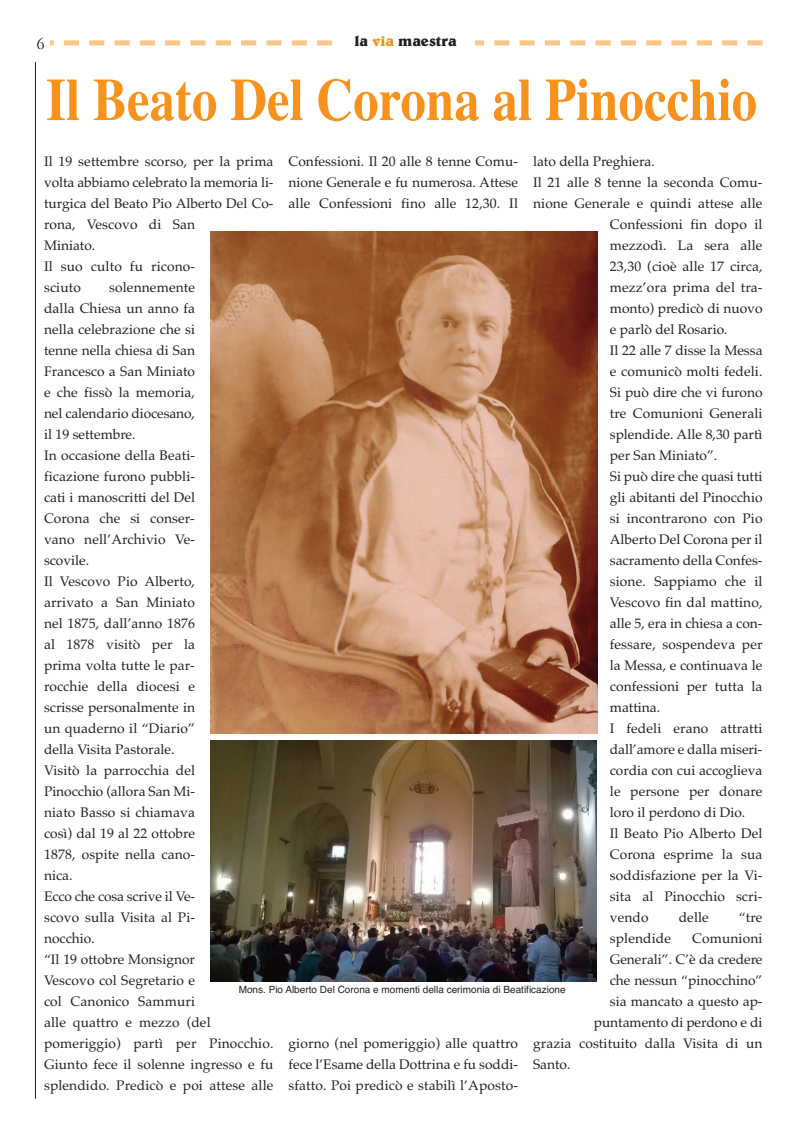
<style>
.page{position:relative;width:798px;height:1134px;background:#fff}
.page>*{position:absolute;margin:0;border:0;box-sizing:border-box;transform-origin:0 0}
.t1{font:700 60px "Times";color:#f7931d;scale:.85 1}
.t2{font:17.75px "Garamond";color:#231f20}
.t3{font:700 15px "Belwe";color:#231f20}
.t4{font:13.75px/21px "Palatino";letter-spacing:.01em;color:#231f20}
.t5{font:10px "Helvetica";color:#231f20}
.s1{color:#f7931d}
</style>
<div class="page">
<svg style="left:63px;top:40px;width:675px;height:5px"></svg>
<div style="left:39px;top:40px;width:15px;height:5px;background:#fdc689"></div>
<div style="left:747px;top:40px;width:15px;height:5px;background:#fdc689"></div>
<div style="left:337px;top:34px;width:137px;height:19px;background:#fff"></div>
<div style="left:35px;top:35px;width:15px;height:20px;background:#fff"></div>
<hr style="left:35px;top:62px;width:1px;height:1036px;background:#231f20">
<img style="left:210px;top:231px;width:387px;height:502px">
<img style="left:210px;top:740px;width:386px;height:242px">
<p class="t2" style="left:36px;top:32px;width:10px">6</p>
<p class="t3" style="left:354px;top:36px;width:104px">la <span class="s1">via</span> maestra</p>
<h1 class="t1" style="left:46px;top:80px;width:837px">Il Beato Del Corona al Pinocchio</h1>
<p class="t4" style="left:44px;top:152px;width:231px">Il 19 settembre scorso, per la prima volta abbiamo celebrato la memoria li&shy;turgica del Beato Pio Alberto Del Co&shy;rona, Vescovo di San<br>Miniato.<br>Il suo culto fu ricono-<br>sciuto</p>
<p class="t4" style="left:533px;top:152px;width:123px">lato della Preghiera.</p>
<p class="t4" style="left:533px;top:173px;width:231px">Il 21 alle 8 tenne la seconda Comu-</p>
<p class="t4" style="left:533px;top:194px;width:231px">nione Generale e quindi attese alle</p>
<p class="t4" style="left:609px;top:215px;width:154px">Confessioni fin dopo il</p>
<p class="t4" style="left:609px;top:236px;width:154px">mezzodì. La sera alle</p>
<p class="t4" style="left:609px;top:257px;width:154px">23,30 (cioè alle 17 circa,</p>
<p class="t4" style="left:609px;top:278px;width:154px">mezz’ora prima del tra-</p>
<p class="t4" style="left:609px;top:299px;width:154px">monto) predicò di nuovo</p>
<p class="t4" style="left:609px;top:320px;width:119px">e parlò del Rosario.</p>
<p class="t4" style="left:609px;top:341px;width:154px">Il 22 alle 7 disse la Messa</p>
<p class="t4" style="left:609px;top:362px;width:154px">e comunicò molti fedeli.</p>
<p class="t4" style="left:609px;top:383px;width:154px">Si può dire che vi furono</p>
<p class="t4" style="left:609px;top:404px;width:154px">tre Comunioni Generali</p>
<p class="t4" style="left:609px;top:425px;width:154px">splendide. Alle 8,30 partì</p>
<p class="t4" style="left:609px;top:446px;width:109px">per San Miniato”.</p>
<p class="t4" style="left:609px;top:467px;width:154px">Si può dire che quasi tutti</p>
<p class="t4" style="left:609px;top:488px;width:154px">gli abitanti del Pinocchio</p>
<p class="t4" style="left:609px;top:509px;width:154px">si incontrarono con Pio</p>
<p class="t4" style="left:609px;top:530px;width:154px">Alberto Del Corona per il</p>
<p class="t4" style="left:609px;top:551px;width:154px">sacramento della Confes-</p>
<p class="t4" style="left:609px;top:572px;width:154px">sione. Sappiamo che il</p>
<p class="t4" style="left:609px;top:593px;width:154px">Vescovo fin dal mattino,</p>
<p class="t4" style="left:609px;top:614px;width:154px">alle 5, era in chiesa a con-</p>
<p class="t4" style="left:609px;top:635px;width:154px">fessare, sospendeva per</p>
<p class="t4" style="left:609px;top:656px;width:154px">la Messa, e continuava le</p>
<p class="t4" style="left:609px;top:677px;width:154px">confessioni per tutta la</p>
<p class="t4" style="left:609px;top:698px;width:52px">mattina.</p>
<p class="t4" style="left:609px;top:719px;width:154px">I fedeli erano attratti</p>
<p class="t4" style="left:609px;top:740px;width:154px">dall’amore e dalla miseri-</p>
<p class="t4" style="left:609px;top:761px;width:154px">cordia con cui accoglieva</p>
<p class="t4" style="left:609px;top:782px;width:154px">le persone per donare</p>
<p class="t4" style="left:609px;top:803px;width:137px">loro il perdono di Dio.</p>
<p class="t4" style="left:609px;top:824px;width:154px">Il Beato Pio Alberto Del</p>
<p class="t4" style="left:609px;top:845px;width:154px">Corona esprime la sua</p>
<p class="t4" style="left:609px;top:866px;width:154px">soddisfazione per la Vi-</p>
<p class="t4" style="left:609px;top:887px;width:154px">sita al Pinocchio scri-</p>
<p class="t4" style="left:609px;top:908px;width:40px">vendo</p>
<p class="t4" style="left:678px;top:908px;width:32px">delle</p>
<p class="t4" style="left:738px;top:908px;width:25px">“tre</p>
<p class="t4" style="left:609px;top:929px;width:63px">splendide</p>
<p class="t4" style="left:692px;top:929px;width:72px">Comunioni</p>
<p class="t4" style="left:609px;top:950px;width:154px">Generali”. C’è da credere</p>
<p class="t4" style="left:609px;top:971px;width:154px">che nessun “pinocchino”</p>
<p class="t4" style="left:609px;top:992px;width:154px">sia mancato a questo ap-</p>
<p class="t4" style="left:593px;top:1013px;width:170px">puntamento di perdono e di</p>
<p class="t4" style="left:533px;top:1034px;width:231px">grazia costituito dalla Visita di un</p>
<p class="t4" style="left:533px;top:1055px;width:39px">Santo.</p>
<p class="t4" style="left:288px;top:152px;width:231px;text-align:justify">Confessioni. Il 20 alle 8 tenne Comu&shy;nione Generale e fu numerosa. Attese alle Confessioni fino alle 12,30. Il</p>
<p class="t4" style="left:44px;top:278px;width:231px;text-indent:65px">solennemente<br>dalla Chiesa un anno fa<br>nella celebrazione che si<br>tenne nella chiesa di San<br>Francesco a San Miniato<br>e che fissò la memoria,<br>nel calendario diocesano,<br>il 19 settembre.<br>In occasione della Beati-<br>ficazione furono pubbli-<br>cati i manoscritti del Del<br>Corona che si conser-<br>vano nell’Archivio Ve-<br>scovile.<br>Il Vescovo Pio Alberto,<br>arrivato a San Miniato<br>nel 1875, dall’anno 1876<br>al 1878 visitò per la<br>prima volta tutte le par-<br>rocchie della diocesi e<br>scrisse personalmente in<br>un quaderno il “Diario”<br>della Visita Pastorale.<br>Visitò la parrocchia del<br>Pinocchio (allora San Mi-<br>niato Basso si chiamava<br>così) dal 19 al 22 ottobre<br>1878, ospite nella cano-<br>nica.<br>Ecco che cosa scrive il Ve-<br>scovo sulla Visita al Pi-<br>nocchio.<br>“Il 19 ottobre Monsignor<br>Vescovo col Segretario e<br>col Canonico Sammuri<br>alle quattro e mezzo (del pomeriggio) partì per Pinocchio.<br>Giunto fece il solenne ingresso e fu splendido. Predicò e poi attese alle</p>
<p class="t5" style="left:238px;top:984px;width:328px">Mons. Pio Alberto Del Corona e momenti della cerimonia di Beatificazione</p>
<p class="t4" style="left:288px;top:1034px;width:231px;text-align:justify">giorno (nel pomeriggio) alle quattro fece l’Esame della Dottrina e fu soddi&shy;sfatto. Poi predicò e stabilì l’Aposto-</p>
</div>
